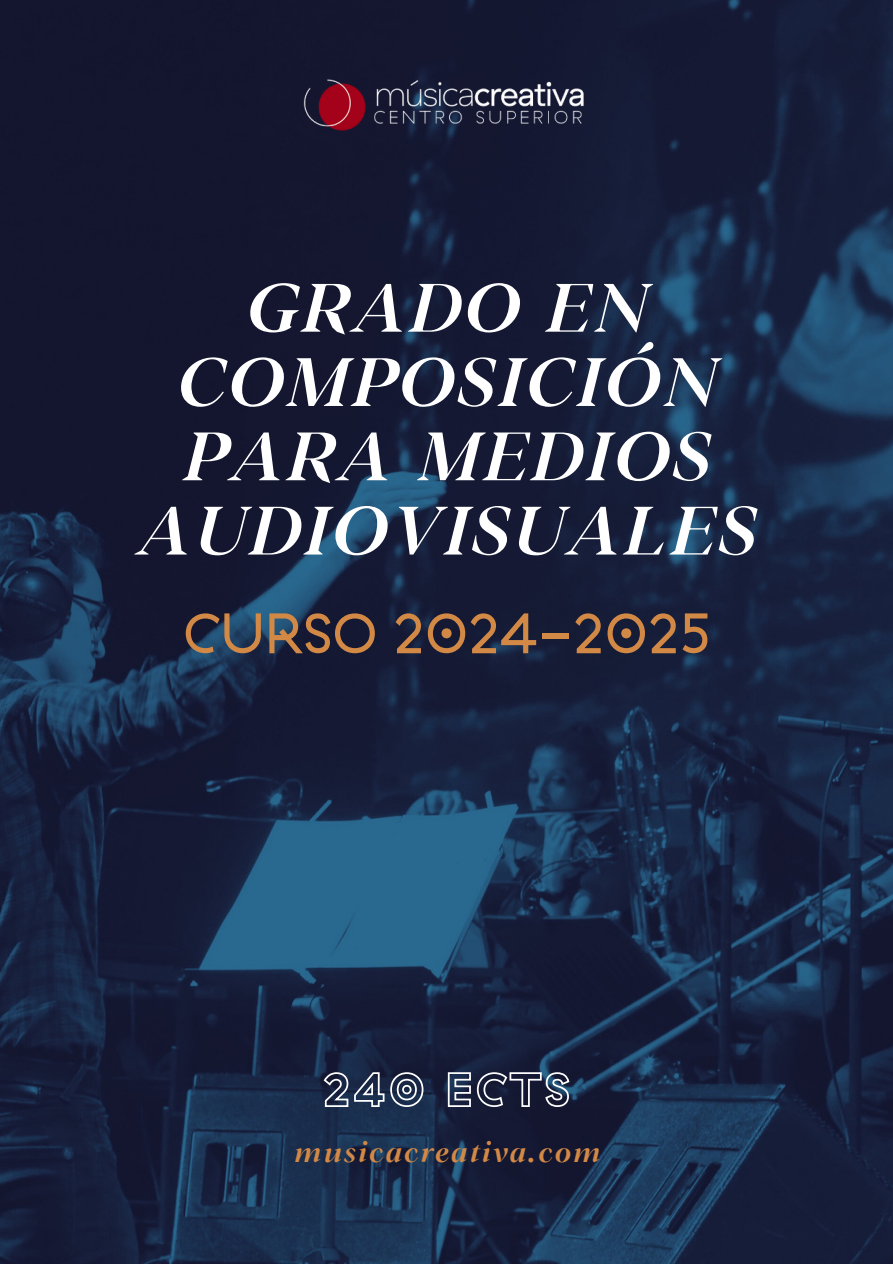
<style>
.page{position:relative;width:893px;height:1264px;background:#fff}
.page>*{position:absolute;margin:0;border:0;box-sizing:border-box;transform-origin:0 0}
.t1{font:italic 700 68.1px/74.2px "Fortescue Display";letter-spacing:.06em;color:#fff;text-align:center}
.t2{font:56.85px "GT Haptik";color:#d38946}
.t3{font:italic 700 30.75px "Fortescue Display";letter-spacing:.075em;color:#d38946}
</style>
<div class="page">
<img style="left:0;top:0;width:892px;height:1263px">
<img style="left:280px;top:33px;width:333px;height:151px">
<svg style="left:322px;top:1071px;width:248px;height:37px;background:#464f66"></svg>
<p class="t1" style="left:138px;top:274px;width:619px">GRADO EN<br>COMPOSICIÓN<br>PARA MEDIOS<br>AUDIOVISUALES</p>
<p class="t2" style="left:183px;top:600px;width:528px">CURSO 2024-2025</p>
<p class="t3" style="left:294px;top:1132px;width:307px">musicacreativa.com</p>
</div>
